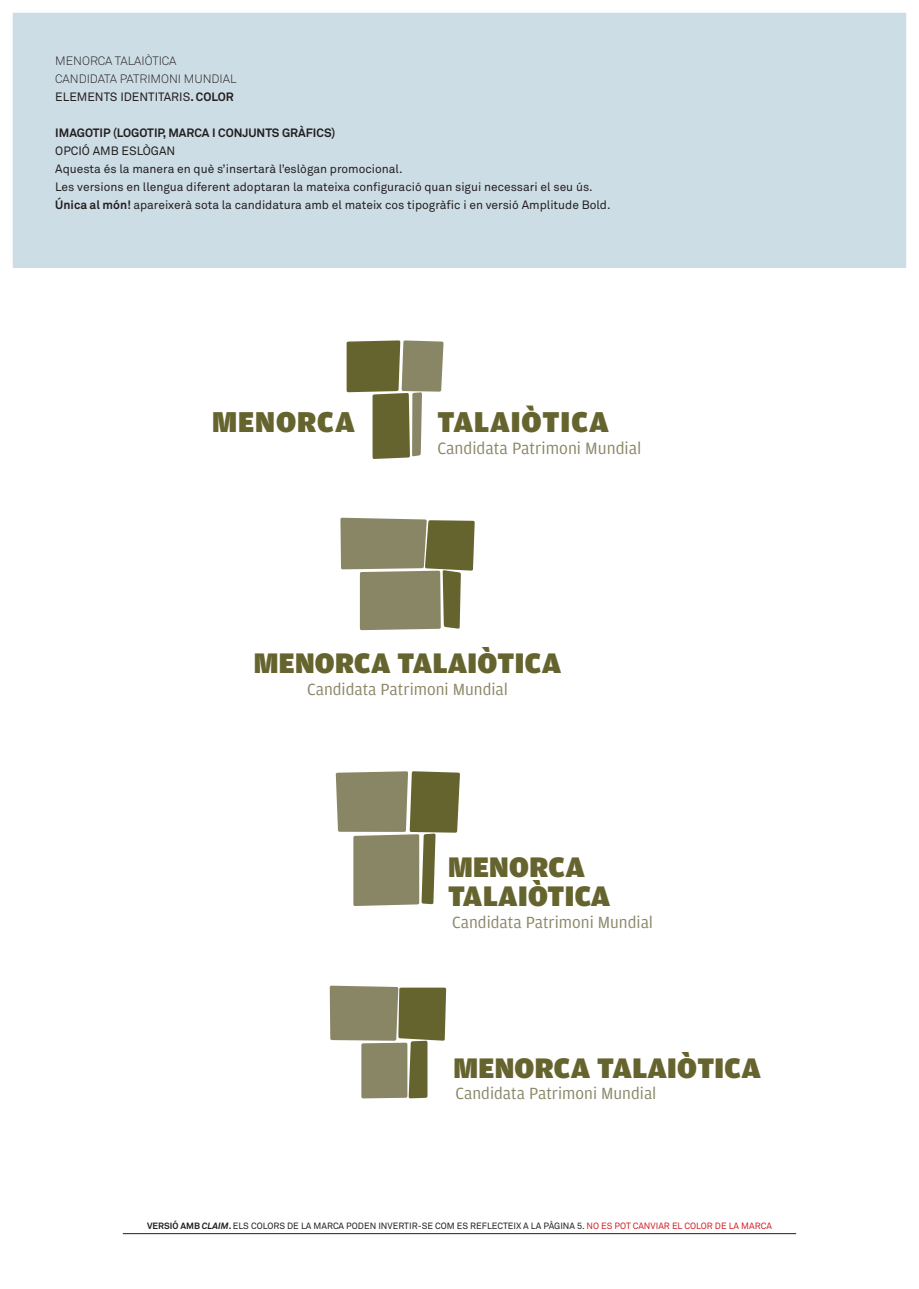
<style>
.page{position:relative;width:919px;height:1289px;background:#fff}
.page>*{position:absolute;margin:0;border:0;box-sizing:border-box;transform-origin:0 0}
.t1{font:900 30.45px "Amplitude";letter-spacing:.03em;color:#66642e}
.t2{font:900 30px/29.7px "Amplitude";letter-spacing:.01em;color:#66642e}
.t3{font:17.4px "Amplitude";color:#898666}
.t4{font:17.1px "Amplitude";color:#898666}
.t5{font:12px/18px "Akkurat";color:#231f20}
.t6{font:300 12px/18px "Akkurat";color:#231f20}
.t7{font:700 12px "Akkurat";color:#231f20}
.t8{font:9px "Akkurat";color:#231f20}
.s1{font-weight:400}
.s2{font-weight:700}
.s3{font-weight:700;font-style:italic}
.s4{color:#d1232a}
</style>
<div class="page">
<div style="left:14px;top:14px;width:891px;height:253px;background:#cddde6"></div>
<div style="left:13px;top:13px;width:893px;height:255px;border:2px solid #cddde6"></div>
<hr style="left:123px;top:1233px;width:673px;height:1px;background:#231f20">
<svg style="left:330px;top:985px;width:116px;height:113px"></svg>
<svg style="left:336px;top:771px;width:124px;height:135px"></svg>
<svg style="left:340px;top:517px;width:134px;height:113px"></svg>
<svg style="left:346px;top:340px;width:97px;height:119px"></svg>
<div style="left:433px;top:456px;width:118px;height:28px;background:#fff"></div>
<p class="t6" style="left:55px;top:51px;width:183px">MENORCA TALAIÒTICA<br>CANDIDATA PATRIMONI MUNDIAL<br><span class="s1">ELEMENTS IDENTITARIS</span><span class="s2">. COLOR</span></p>
<p class="t7" style="left:55px;top:125px;width:282px">IMAGOTIP (LOGOTIP, MARCA I CONJUNTS GRÀFICS)</p>
<p class="t5" style="left:55px;top:142px;width:556px">OPCIÓ AMB ESLÒGAN<br>Aquesta és la manera en què s’insertarà l’eslògan promocional.<br>Les versions en llengua diferent adoptaran la mateixa configuració quan sigui necessari el seu ús.<br><span class="s2">Única al món!</span> apareixerà sota la candidatura amb el mateix cos tipogràfic i en versió Amplitude Bold.</p>
<h1 class="t1" style="left:212px;top:405px;width:144px">MENORCA</h1>
<h1 class="t1" style="left:437px;top:405px;width:173px">TALAIÒTICA</h1>
<h3 class="t3" style="left:437px;top:439px;width:206px">Candidata Patrimoni Mundial</h3>
<h2 class="t2" style="left:254px;top:648px;width:309px">MENORCA TALAIÒTICA</h2>
<h3 class="t4" style="left:307px;top:679px;width:202px">Candidata Patrimoni Mundial</h3>
<h2 class="t2" style="left:448px;top:852px;width:164px">MENORCA<br>TALAIÒTICA</h2>
<h3 class="t4" style="left:452px;top:912px;width:202px">Candidata Patrimoni Mundial</h3>
<h2 class="t2" style="left:453px;top:1053px;width:309px">MENORCA TALAIÒTICA</h2>
<h3 class="t4" style="left:455px;top:1083px;width:202px">Candidata Patrimoni Mundial</h3>
<p class="t8" style="left:147px;top:1220px;width:626px"><span class="s2">VERSIÓ AMB</span> <span class="s3">CLAIM</span><span class="s2">.</span> ELS COLORS DE LA MARCA PODEN INVERTIR-SE COM ES REFLECTEIX A LA PÀGINA 5. <span class="s4">NO ES POT CANVIAR EL COLOR DE LA MARCA</span></p>
</div>
